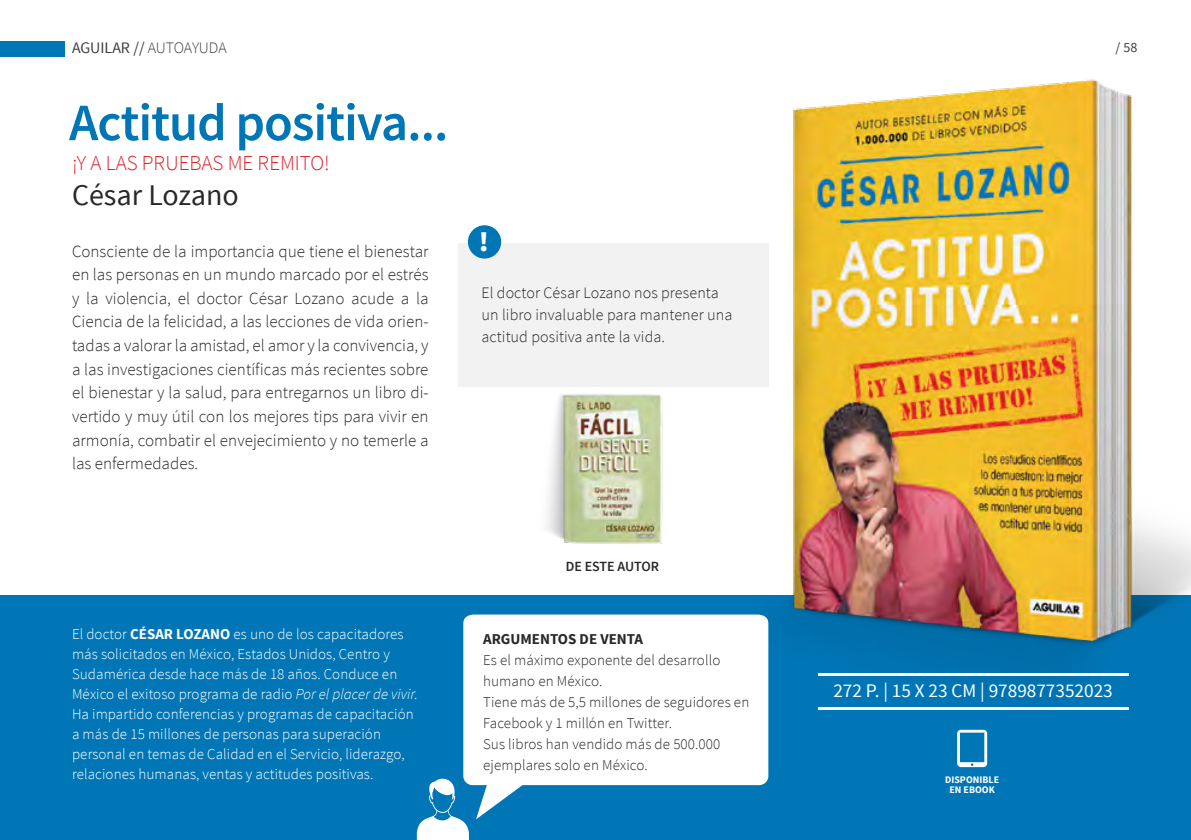
<style>
.page{position:relative;width:1191px;height:840px;background:#fff}
.page>*{position:absolute;margin:0;border:0;box-sizing:border-box;transform-origin:0 0}
.t1{font:600 52.6px "Source Sans Pro";color:#0176b6}
.t2{font:30px "Source Sans Pro";color:#292829}
.t3{font:900 28px "Source Sans Pro";color:#fff}
.t4{font:300 21.2px "Source Sans Pro";color:#de2227}
.t5{font:19.2px "Source Sans Pro";color:#fff}
.t6{font:300 17px/23.6px "Source Sans Pro";color:#292829;text-align:justify}
.t7{font:300 16px/22px "Source Sans Pro";letter-spacing:.005em;color:#292829}
.t8{font:16px "Source Sans Pro";color:#403f41}
.t9{font:300 16px "Source Sans Pro";color:#403f41}
.t10{font:300 15px/20px "Source Sans Pro";letter-spacing:.005em;color:#fff}
.t11{font:300 15px/21px "Source Sans Pro";letter-spacing:.005em;color:#292829}
.t12{font:700 15px "Source Sans Pro";color:#292829}
.t13{font:700 15px "Source Sans Pro";color:#fff}
.t14{font:600 14px "Source Sans Pro";color:#292829}
.t15{font:14px "Source Sans Pro";color:#403f41}
.t16{font:700 10px/10px "Source Sans Pro";color:#fff;text-align:center}
.s1{font-weight:300}
.s2{font-weight:700}
.s3{font-style:italic}
</style>
<div class="page">
<div style="left:0;top:595px;width:1191px;height:244px;background:#0176b6"></div>
<img style="left:664px;top:79px;width:527px;height:647px">
<div style="left:0;top:41px;width:65px;height:15px;background:#0176b6"></div>
<svg style="left:957px;top:729px;width:30px;height:37px"></svg>
<div style="left:463px;top:614px;width:305px;height:170px;background:#fff"></div>
<svg style="left:476px;top:765px;width:62px;height:53px"></svg>
<hr style="left:818px;top:707px;width:310px;height:2px;background:#fff">
<hr style="left:818px;top:672px;width:310px;height:2px;background:#fff">
<div style="left:458px;top:243px;width:310px;height:143px;background:#f2f2f3"></div>
<div style="left:468px;top:225px;width:33px;height:33px;background:#0176b6;border-radius:50%"></div>
<img style="left:529px;top:386px;width:133px;height:158px">
<svg style="left:417px;top:778px;width:52px;height:61px"></svg>
<p class="t8" style="left:72px;top:38px;width:100px">AGUILAR // <span class="s1">AUTOAY</span></p>
<p class="t9" style="left:199px;top:38px;width:29px">UDA</p>
<h1 class="t1" style="left:69px;top:89px;width:381px">ACTITUD POSITIVA...</h1>
<p class="t4" style="left:72px;top:150px;width:259px">¡y a las pru ebas me remito!</p>
<h2 class="t2" style="left:72px;top:176px;width:168px">César Lozano</h2>
<p class="t6" style="left:72px;top:239px;width:358px">Consciente de la importancia que tiene el bienestar en las personas en un mundo marcado por el estrés y la violencia, el doctor César Lozano acude a la Ciencia de la felicidad, a las lecciones de vida orien&shy;tadas a valorar la amistad, el amor y la convivencia, y a las investigaciones científicas más recientes sobre el bienestar y la salud, para entregarnos un libro di&shy;vertido y muy útil con los mejores tips para vivir en armonía, combatir el envejecimiento y no temerle a las enfermedades.</p>
<h3 class="t3" style="left:479px;top:223px;width:12px">!</h3>
<p class="t7" style="left:481px;top:281px;width:252px">El doctor César Lozano nos presenta un libro invaluable para mantener una actitud positiva ante la vida.</p>
<p class="t10" style="left:72px;top:623px;width:77px">El doctor <span class="s2">CÉSAR</span></p>
<p class="t13" style="left:176px;top:623px;width:10px">LOZANO</p>
<p class="t10" style="left:72px;top:623px;width:347px;text-indent:161px">es uno de los capacitadores más solicitados en México, Estados Unidos, Centro y Sudamérica desde hace más de 18 años. Conduce en México el exitoso programa de radio <span class="s3">Por el placer de vivir.<br></span>H a impartido conferencias y programas de capacitación a más de 15 millones de personas para superación personal en temas de Calidad en el Servicio, liderazgo, relaciones humanas, ventas y actitudes positivas.</p>
<p class="t14" style="left:566px;top:557px;width:95px">DE ESTE AUTOR</p>
<p class="t12" style="left:483px;top:628px;width:161px">ARGUMENTOS DE VENTA</p>
<p class="t11" style="left:483px;top:648px;width:268px">Es el máximo exponente del desarrollo humano en México.<br>Tiene más de 5,5 millones de seguidores en<br>Facebook y 1 millón en Twitter.<br>Sus libros han vendido más de 500.000 ejemplares solo en México.</p>
<p class="t15" style="left:1115px;top:38px;width:23px">/ 58</p>
<p class="t5" style="left:833px;top:678px;width:281px">272 p. | 15 X 23 cm | 9789877352023</p>
<p class="t16" style="left:945px;top:774px;width:55px">DISPONIBLE<br>EN EBOOK</p>
</div>
